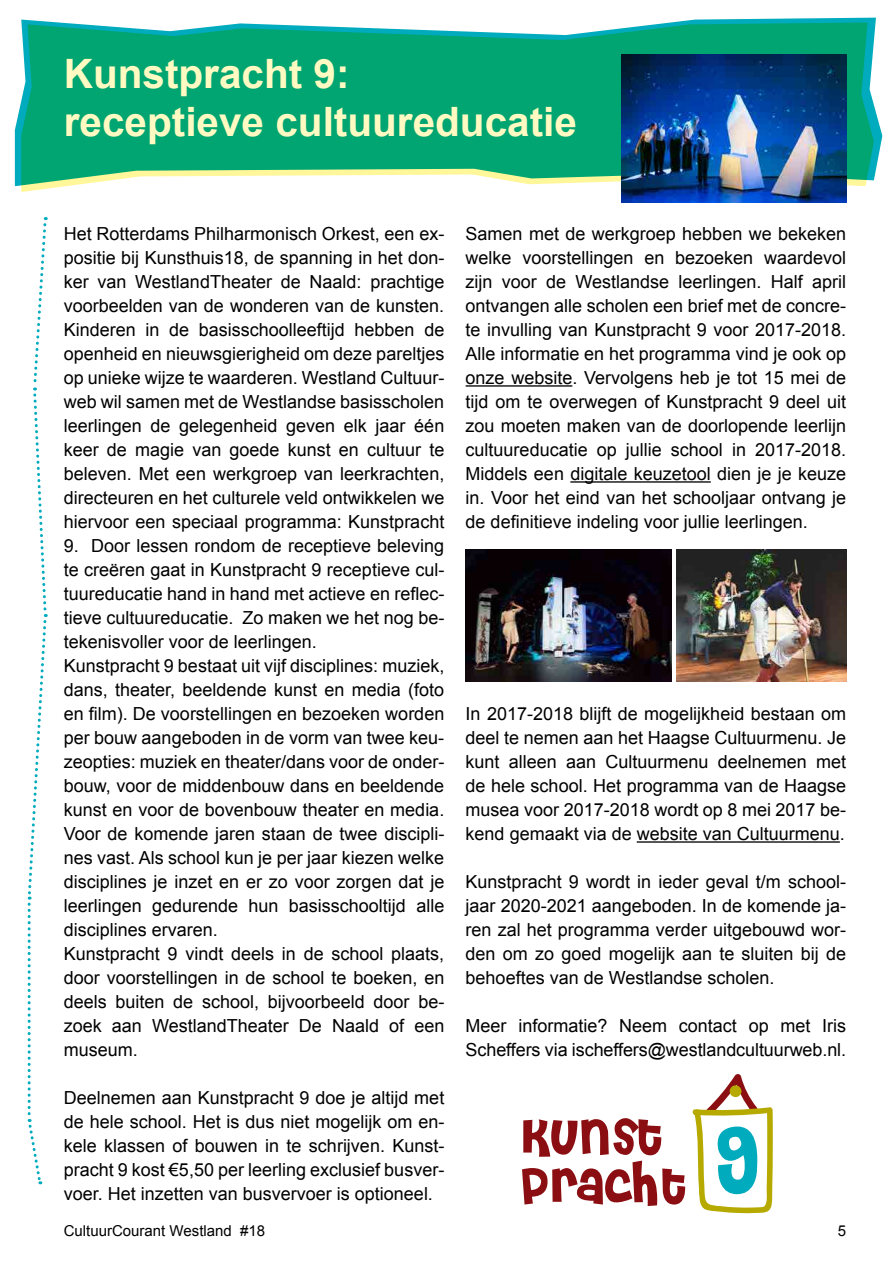
<style>
.page{position:relative;width:893px;height:1263px;background:#fff}
.page>*{position:absolute;margin:0;border:0;box-sizing:border-box;transform-origin:0 0}
.t1{font:700 40.5px/48px "Arial";color:#fffac2}
.t2{font:18px/24px "Arial";color:#000;text-align:justify}
.t3{font:15px "Arial";color:#000}
</style>
<div class="page">
<svg style="left:15px;top:18px;width:867px;height:168px"></svg>
<hr style="left:466px;top:385px;width:106px;height:2px;background:#000">
<hr style="left:570px;top:481px;width:141px;height:2px;background:#000">
<hr style="left:637px;top:841px;width:203px;height:2px;background:#000">
<svg style="left:21px;top:22px;width:853px;height:170px;background:#24b185"></svg>
<svg style="left:27px;top:217px;width:21px;height:967px"></svg>
<svg style="left:522px;top:1118px;width:163px;height:88px"></svg>
<svg style="left:692px;top:1074px;width:81px;height:139px"></svg>
<img style="left:621px;top:54px;width:225px;height:148px">
<img style="left:466px;top:550px;width:205px;height:132px">
<img style="left:677px;top:550px;width:169px;height:131px">
<h1 class="t1" style="left:64px;top:51px;width:515px">Kunstpracht 9:<br>receptieve cultuureducatie</h1>
<p class="t2" style="left:64px;top:222px;width:382px">Het Rotterdams Philharmonisch Orkest, een ex&shy;positie bij Kunsthuis18, de spanning in het don&shy;ker van WestlandTheater de Naald: prachtige voorbeelden van de wonderen van de kunsten.<br>Kinderen in de basisschoolleeftijd hebben de openheid en nieuwsgierigheid om deze pareltjes op unieke wijze te waarderen. Westland Cultuur&shy;web wil samen met de Westlandse basisscholen leerlingen de gelegenheid geven elk jaar één keer de magie van goede kunst en cultuur te beleven. Met een werkgroep van leerkrachten, directeuren en het culturele veld ontwikkelen we hiervoor een speciaal programma: Kunstpracht</p>
<p class="t2" style="left:64px;top:534px;width:382px;text-align:left">9. Door lessen rondom de receptieve beleving te creëren gaat in Kunstpracht 9 receptieve cul&shy;tuureducatie hand in hand met actieve en reflec&shy;tieve cultuureducatie. Zo maken we het nog be&shy;tekenisvoller voor de leerlingen.<br>Kunstpracht 9 bestaat uit vijf disciplines: muziek, dans, theater, beeldende kunst en media (foto en film). De voorstellingen en bezoeken worden per bouw aangeboden in de vorm van twee keu&shy;zeopties: muziek en theater/dans voor de onder&shy;bouw, voor de middenbouw dans en beeldende kunst en voor de bovenbouw theater en media.<br>Voor de komende jaren staan de twee discipli&shy;nes vast. Als school kun je per jaar kiezen welke disciplines je inzet en er zo voor zorgen dat je leerlingen gedurende hun basisschooltijd alle disciplines ervaren.<br>Kunstpracht 9 vindt deels in de school plaats, door voorstellingen in de school te boeken, en deels buiten de school, bijvoorbeeld door be&shy;zoek aan WestlandTheater De Naald of een museum.</p>
<p class="t2" style="left:64px;top:1086px;width:382px">Deelnemen aan Kunstpracht 9 doe je altijd met de hele school. Het is dus niet mogelijk om en&shy;kele klassen of bouwen in te schrijven. Kunst&shy;pracht 9 kost €5,50 per leerling exclusief busver&shy;voer. Het inzetten van busvervoer is optioneel.</p>
<p class="t2" style="left:466px;top:222px;width:382px">Samen met de werkgroep hebben we bekeken welke voorstellingen en bezoeken waardevol zijn voor de Westlandse leerlingen. Half april ontvangen alle scholen een brief met de concre&shy;te invulling van Kunstpracht 9 voor 2017-2018.<br>Alle informatie en het programma vind je ook op onze website. Vervolgens heb je tot 15 mei de tijd om te overwegen of Kunstpracht 9 deel uit zou moeten maken van de doorlopende leerlijn cultuureducatie op jullie school in 2017-2018.<br>Middels een digitale keuzetool dien je je keuze in. Voor het eind van het schooljaar ontvang je de definitieve indeling voor jullie leerlingen.</p>
<p class="t2" style="left:466px;top:702px;width:382px">In 2017-2018 blijft de mogelijkheid bestaan om deel te nemen aan het Haagse Cultuurmenu. Je kunt alleen aan Cultuurmenu deelnemen met de hele school. Het programma van de Haagse musea voor 2017-2018 wordt op 8 mei 2017 be&shy;kend gemaakt via de website van Cultuurmenu.</p>
<p class="t2" style="left:466px;top:870px;width:382px">Kunstpracht 9 wordt in ieder geval t/m school&shy;jaar 2020-2021 aangeboden. In de komende ja&shy;ren zal het programma verder uitgebouwd wor&shy;den om zo goed mogelijk aan te sluiten bij de behoeftes van de Westlandse scholen.</p>
<p class="t2" style="left:466px;top:1014px;width:382px">Meer informatie? Neem contact op met Iris<br>Scheffers via ischeffers@westlandcultuurweb.nl.</p>
<p class="t3" style="left:64px;top:1220px;width:203px">CultuurCourant Westland #18</p>
<p class="t3" style="left:838px;top:1220px;width:10px">5</p>
</div>
